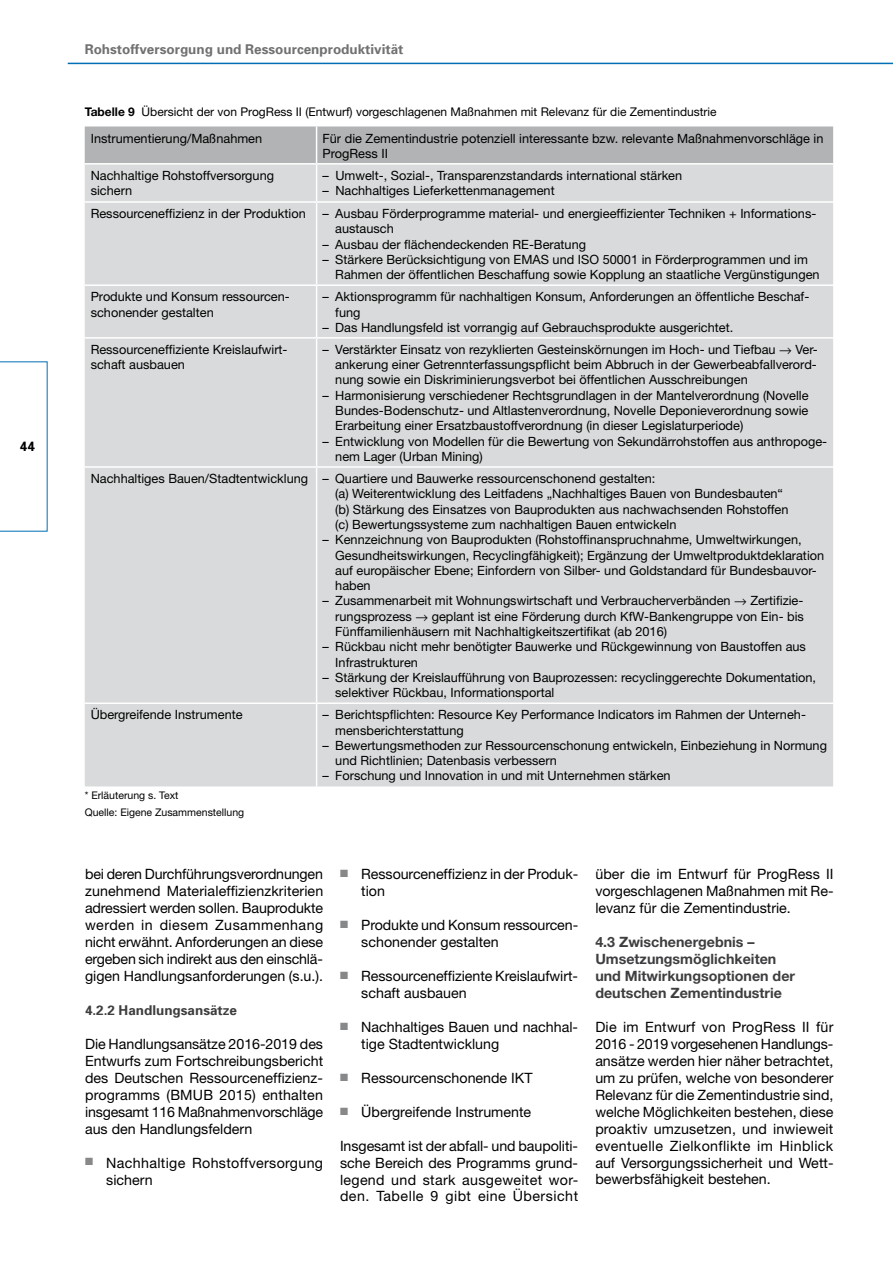
<style>
.page{position:relative;width:893px;height:1263px;background:#fff}
.page>*{position:absolute;margin:0;border:0;box-sizing:border-box;transform-origin:0 0}
.t1{font:14.25px/17px "Helvetica Neue";color:#000;text-align:justify}
.t2{font:700 14.25px/17px "Helvetica Neue";color:#3e3d40}
.t3{font:14.25px/17px "Helvetica Neue";letter-spacing:.025em;color:#000}
.t4{font:700 13.5px "Univers";color:#707172}
.t5{font:700 13.5px "Univers";color:#3e3d40}
.t6{font:700 13.5px "Univers";color:#000}
.t7{font:12.75px/15.3px "Helvetica Neue";color:#000}
.t8{font:12px "Helvetica Neue";color:#000}
.t9{font:10.5px/16.8px "Helvetica Neue";color:#000}
.s1{font-weight:700}
</style>
<div class="page">
<hr style="left:68px;top:63px;width:825px;height:1px;background:#006fb4">
<svg style="left:0;top:361px;width:48px;height:170px"></svg>
<div style="left:85px;top:126px;width:748px;height:37px;background:#b1b3b4"></div>
<div style="left:85px;top:165px;width:748px;height:621px;background:#d9dadb"></div>
<hr style="left:316px;top:126px;width:1px;height:37px;background:#fff">
<hr style="left:316px;top:165px;width:1px;height:36px;background:#fff">
<hr style="left:85px;top:201px;width:232px;height:2px;background:#fff">
<hr style="left:317px;top:201px;width:516px;height:2px;background:#fff">
<hr style="left:316px;top:203px;width:1px;height:81px;background:#fff">
<hr style="left:85px;top:284px;width:232px;height:2px;background:#fff">
<hr style="left:317px;top:284px;width:516px;height:2px;background:#fff">
<hr style="left:316px;top:286px;width:1px;height:51px;background:#fff">
<hr style="left:85px;top:337px;width:232px;height:2px;background:#fff">
<hr style="left:317px;top:337px;width:516px;height:2px;background:#fff">
<hr style="left:316px;top:339px;width:1px;height:127px;background:#fff">
<hr style="left:85px;top:466px;width:232px;height:2px;background:#fff">
<hr style="left:317px;top:466px;width:516px;height:2px;background:#fff">
<hr style="left:316px;top:468px;width:1px;height:234px;background:#fff">
<hr style="left:85px;top:702px;width:232px;height:2px;background:#fff">
<hr style="left:317px;top:702px;width:516px;height:2px;background:#fff">
<hr style="left:316px;top:704px;width:1px;height:82px;background:#fff">
<p class="t6" style="left:20px;top:438px;width:17px">44</p>
<p class="t4" style="left:85px;top:41px;width:320px">Rohstoffversorgung und Ressourcenproduktivität</p>
<p class="t8" style="left:85px;top:104px;width:633px"><span class="s1">Tabelle 9</span> Übersicht der von ProgRess II (Entwurf) vorgeschlagenen Maßnahmen mit Relevanz für die Zementindustrie</p>
<p class="t7" style="left:91px;top:130px;width:173px">Instrumentierung/Maßnahmen</p>
<p class="t7" style="left:323px;top:130px;width:502px">Für die Zementindustrie potenziell interessante bzw. relevante Maßnahmenvorschläge in<br>ProgRess II</p>
<p class="t7" style="left:91px;top:167px;width:185px">Nachhaltige Rohstoffversorgung sichern</p>
<p class="t7" style="left:323px;top:167px;width:361px">– Umwelt-, Sozial-, Transparenzstandards international stärken</p>
<p class="t7" style="left:323px;top:183px;width:234px">– Nachhaltiges Lieferkettenmanagement</p>
<p class="t7" style="left:91px;top:206px;width:217px">Ressourceneffizienz in der Produktion</p>
<p class="t7" style="left:335px;top:206px;width:483px;text-indent:-13px">– Ausbau Förderprogramme material- und energieeffizienter Techniken + Informations&shy;austausch</p>
<p class="t7" style="left:323px;top:236px;width:265px">– Ausbau der flächendeckenden RE-Beratung</p>
<p class="t7" style="left:335px;top:252px;width:486px;text-indent:-13px">– Stärkere Berücksichtigung von EMAS und ISO 50001 in Förderprogrammen und im<br>Rahmen der öffentlichen Beschaffung sowie Kopplung an staatliche Vergünstigungen</p>
<p class="t7" style="left:91px;top:289px;width:201px">Produkte und Konsum ressourcen&shy;schonender gestalten</p>
<p class="t7" style="left:335px;top:289px;width:476px;text-indent:-13px">– Aktionsprogramm für nachhaltigen Konsum, Anforderungen an öffentliche Beschaf&shy;fung</p>
<p class="t7" style="left:323px;top:319px;width:412px">– Das Handlungsfeld ist vorrangig auf Gebrauchsprodukte ausgerichtet.</p>
<p class="t7" style="left:91px;top:341px;width:198px">Ressourceneffiziente Kreislaufwirt&shy;schaft ausbauen</p>
<p class="t7" style="left:335px;top:341px;width:484px;text-align:justify;text-indent:-13px">– Verstärkter Einsatz von rezyklierten Gesteinskörnungen im Hoch- und Tiefbau → Ver&shy;ankerung einer Getrennterfassungspflicht beim Abbruch in der Gewerbeabfallverord&shy;nung sowie ein Diskriminierungsverbot bei öffentlichen Ausschreibungen</p>
<p class="t7" style="left:335px;top:387px;width:475px;text-align:justify;text-indent:-13px">– Harmonisierung verschiedener Rechtsgrundlagen in der Mantelverordnung (Novelle Bundes-Bodenschutz- und Altlastenverordnung, Novelle Deponieverordnung sowie Erarbeitung einer Ersatzbaustoffverordnung (in dieser Legislaturperiode)</p>
<p class="t7" style="left:335px;top:433px;width:493px;text-indent:-13px">– Entwicklung von Modellen für die Bewertung von Sekundärrohstoffen aus anthropoge&shy;nem Lager (Urban Mining)</p>
<p class="t7" style="left:335px;top:471px;width:455px;text-indent:-245px">Nachhaltiges Bauen/Stadtentwicklung – Quartiere und Bauwerke ressourcenschonend gestalten:<br>(a) Weiterentwicklung des Leitfadens „Nachhaltiges Bauen von Bundesbauten“ (b) Stärkung des Einsatzes von Bauprodukten aus nachwachsenden Rohstoffen (c) Bewertungssysteme zum nachhaltigen Bauen entwickeln</p>
<p class="t7" style="left:335px;top:532px;width:490px;text-indent:-13px">– Kennzeichnung von Bauprodukten (Rohstoffinanspruchnahme, Umweltwirkungen, Gesundheitswirkungen, Recyclingfähigkeit); Ergänzung der Umweltproduktdeklaration auf europäischer Ebene; Einfordern von Silber- und Goldstandard für Bundesbauvor&shy;haben</p>
<p class="t7" style="left:335px;top:593px;width:470px;text-align:justify;text-indent:-13px">– Zusammenarbeit mit Wohnungswirtschaft und Verbraucherverbänden → Zertifizie&shy;rungsprozess → geplant ist eine Förderung durch KfW-Bankengruppe von Ein- bis Fünffamilienhäusern mit Nachhaltigkeitszertifikat (ab 2016)</p>
<p class="t7" style="left:335px;top:639px;width:472px;text-indent:-13px">– Rückbau nicht mehr benötigter Bauwerke und Rückgewinnung von Baustoffen aus<br>Infrastrukturen</p>
<p class="t7" style="left:335px;top:669px;width:482px;text-indent:-13px">– Stärkung der Kreislaufführung von Bauprozessen: recyclinggerechte Dokumentation, selektiver Rückbau, Informationsportal</p>
<p class="t7" style="left:91px;top:707px;width:153px">Übergreifende Instrumente</p>
<p class="t7" style="left:335px;top:707px;width:472px;text-indent:-13px">– Berichtspflichten: Resource Key Performance Indicators im Rahmen der Unterneh&shy;mensberichterstattung</p>
<p class="t7" style="left:335px;top:737px;width:493px;text-indent:-13px">– Bewertungsmethoden zur Ressourcenschonung entwickeln, Einbeziehung in Normung und Richtlinien; Datenbasis verbessern</p>
<p class="t7" style="left:322px;top:768px;width:350px">– Forschung und Innovation in und mit Unternehmen stärken</p>
<p class="t9" style="left:85px;top:787px;width:161px">* Erläuterung s. Text<br>Quelle: Eigene Zusammenstellung</p>
<p class="t1" style="left:85px;top:866px;width:240px">bei deren Durchführungsverordnungen zunehmend Materialeffizienzkriterien adressiert werden sollen. Bauprodukte werden in diesem Zusammenhang nicht erwähnt. Anforderungen an diese ergeben sich indirekt aus den einschlä&shy;gigen Handlungsanforderungen (s.u.).</p>
<p class="t5" style="left:85px;top:1001px;width:154px">4.2.2 Handlungsansätze</p>
<p class="t1" style="left:85px;top:1035px;width:240px">Die Handlungsansätze 2016-2019 des Entwurfs zum Fortschreibungsbericht des Deutschen Ressourceneffizienz&shy;programms (BMUB 2015) enthalten insgesamt 116 Maßnahmenvorschläge aus den Handlungsfeldern</p>
<p class="t3" style="left:106px;top:1154px;width:218px">Nachhaltige Rohstoffversorgung sichern</p>
<p class="t1" style="left:361px;top:866px;width:218px">Ressourceneffizienz in der Produk&shy;tion</p>
<p class="t1" style="left:361px;top:916px;width:218px">Produkte und Konsum ressourcen&shy;schonender gestalten</p>
<p class="t1" style="left:361px;top:967px;width:218px">Ressourceneffiziente Kreislaufwirt&shy;schaft ausbauen</p>
<p class="t1" style="left:361px;top:1018px;width:218px">Nachhaltiges Bauen und nachhal&shy;tige Stadtentwicklung</p>
<p class="t1" style="left:361px;top:1069px;width:173px">Ressourcenschonende IKT</p>
<p class="t1" style="left:361px;top:1103px;width:171px">Übergreifende Instrumente</p>
<p class="t1" style="left:340px;top:1137px;width:240px">Insgesamt ist der abfall- und baupoliti&shy;sche Bereich des Programms grund&shy;legend und stark ausgeweitet wor&shy;den. Tabelle 9 gibt eine Übersicht</p>
<p class="t1" style="left:595px;top:866px;width:240px">über die im Entwurf für ProgRess II vorgeschlagenen Maßnahmen mit Re&shy;levanz für die Zementindustrie.</p>
<p class="t2" style="left:595px;top:933px;width:201px">4.3 Zwischenergebnis –<br>Umsetzungsmöglichkeiten und Mitwirkungsoptionen der deutschen Zementindustrie</p>
<p class="t1" style="left:595px;top:1018px;width:240px">Die im Entwurf von ProgRess II für 2016 - 2019 vorgesehenen Handlungs&shy;ansätze werden hier näher betrachtet, um zu prüfen, welche von besonderer Relevanz für die Zementindustrie sind, welche Möglichkeiten bestehen, diese proaktiv umzusetzen, und inwieweit eventuelle Zielkonflikte im Hinblick auf Versorgungssicherheit und Wett&shy;bewerbsfähigkeit bestehen.</p>
</div>
